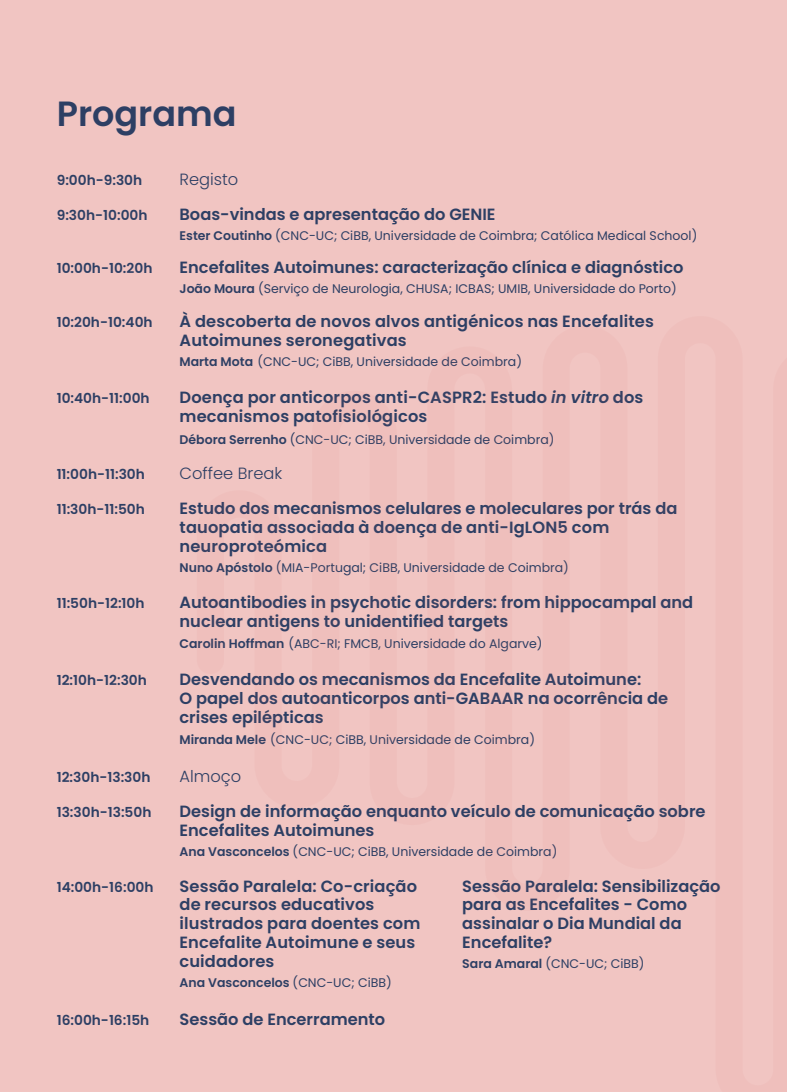
<style>
.page{position:relative;width:787px;height:1092px;background:#fff}
.page>*{position:absolute;margin:0;border:0;box-sizing:border-box;transform-origin:0 0}
.t1{font:600 35px "Poppins";color:#2d3f64}
.t2{font:600 16.25px/18.8px "Poppins";color:#2d3f64}
.t3{font:300 16.25px "Poppins";color:#2d3f64}
.t4{font:600 13.75px "Poppins";color:#2d3f64}
.t5{font:12.5px "Poppins";color:#2d3f64}
.t6{font:600 12.5px "Poppins";color:#2d3f64}
.s1{font-weight:600}
.s2{font-style:italic}
.s3{font-weight:400}
</style>
<div class="page">
<div style="left:0;top:0;width:787px;height:1091px;background:#f1c5c2"></div>
<h1 class="t1" style="left:57px;top:94px;width:181px">Programa</h1>
<p class="t4" style="left:57px;top:172px;width:87px">9:00h-9:30h</p>
<p class="t4" style="left:57px;top:207px;width:92px">9:30h-10:00h</p>
<p class="t4" style="left:57px;top:260px;width:97px">10:00h-10:20h</p>
<p class="t4" style="left:57px;top:314px;width:97px">10:20h-10:40h</p>
<p class="t4" style="left:57px;top:390px;width:94px">10:40h-11:00h</p>
<p class="t4" style="left:57px;top:466px;width:90px">11:00h-11:30h</p>
<p class="t4" style="left:57px;top:501px;width:90px">11:30h-11:50h</p>
<p class="t4" style="left:57px;top:595px;width:89px">11:50h-12:10h</p>
<p class="t4" style="left:57px;top:671px;width:92px">12:10h-12:30h</p>
<p class="t4" style="left:57px;top:769px;width:95px">12:30h-13:30h</p>
<p class="t4" style="left:57px;top:804px;width:96px">13:30h-13:50h</p>
<p class="t4" style="left:57px;top:878px;width:98px">14:00h-16:00h</p>
<p class="t4" style="left:57px;top:1012px;width:94px">16:00h-16:15h</p>
<p class="t3" style="left:179px;top:169px;width:60px">Registo</p>
<p class="t2" style="left:179px;top:205px;width:317px">Boas-vindas e apresentação do GENIE</p>
<p class="t5" style="left:179px;top:228px;width:519px"><span class="s1">Ester Coutinho</span> (CNC-UC; CiBB, Universidade de Coimbra; Católica Medical School)</p>
<p class="t2" style="left:179px;top:258px;width:505px">Encefalites Autoimunes: caracterização clínica e diagnóstico</p>
<p class="t5" style="left:179px;top:281px;width:499px"><span class="s1">João Moura</span> (Serviço de Neurologia, CHUSA; ICBAS; UMIB, Universidade do Porto)</p>
<p class="t2" style="left:179px;top:312px;width:476px">À descoberta de novos alvos antigénicos nas Encefalites<br>Autoimunes seronegativas</p>
<p class="t5" style="left:179px;top:355px;width:344px"><span class="s1">Marta Mota</span> (CNC-UC; CiBB, Universidade de Coimbra)</p>
<p class="t2" style="left:179px;top:388px;width:465px">Doença por anticorpos anti-CASPR2: Estudo <span class="s2">in vitro</span> dos mecanismos patofisiológicos</p>
<p class="t5" style="left:179px;top:433px;width:376px"><span class="s1">Débora Serrenho</span> (CNC-UC; CiBB, Universidade de Coimbra)</p>
<p class="t3" style="left:179px;top:464px;width:104px">Coffee Break</p>
<p class="t2" style="left:179px;top:499px;width:499px">Estudo dos mecanismos celulares e moleculares por trás da tauopatia associada à doença de anti-IgLON5 com neuroproteómica</p>
<p class="t5" style="left:179px;top:560px;width:391px"><span class="s1">Nuno Apóstolo</span> (MIA-Portugal; CiBB, Universidade de Coimbra)</p>
<p class="t2" style="left:179px;top:593px;width:515px">Autoantibodies in psychotic disorders: from hippocampal and nuclear antigens to unidentified targets</p>
<p class="t5" style="left:179px;top:636px;width:364px"><span class="s1">Carolin Hoffman</span> (ABC-RI; FMCB, Universidade do Algarve)</p>
<p class="t2" style="left:179px;top:669px;width:490px">Desvendando os mecanismos da Encefalite Autoimune:<br>O papel dos autoanticorpos anti-GABAAR na ocorrência de crises epilépticas</p>
<p class="t5" style="left:179px;top:732px;width:357px"><span class="s1">Miranda Mele</span> (CNC-UC; CiBB, Universidade de Coimbra)</p>
<p class="t3" style="left:179px;top:766px;width:63px">Almoço</p>
<p class="t2" style="left:179px;top:802px;width:527px">Design de informação enquanto veículo de comunicação sobre<br>Encefalites Autoimunes</p>
<p class="t5" style="left:179px;top:844px;width:379px"><span class="s1">Ana Vasconcelos</span> (CNC-UC; CiBB, Universidade de Coimbra)</p>
<p class="t2" style="left:179px;top:876px;width:242px">Sessão Paralela: Co-criação de recursos educativos ilustrados para doentes com<br>Encefalite Autoimune e seus cuidadores</p>
<p class="t6" style="left:179px;top:974px;width:214px">Ana Vasconcelos <span class="s3">(CNC-UC; CiBB)</span></p>
<p class="t2" style="left:462px;top:876px;width:260px">Sessão Paralela: Sensibilização para as Encefalites - Como assinalar o Dia Mundial da<br>Encefalite?</p>
<p class="t5" style="left:462px;top:956px;width:184px"><span class="s1">Sara Amaral</span> (CNC-UC; CiBB)</p>
<p class="t2" style="left:179px;top:1010px;width:207px">Sessão de Encerramento</p>
</div>
